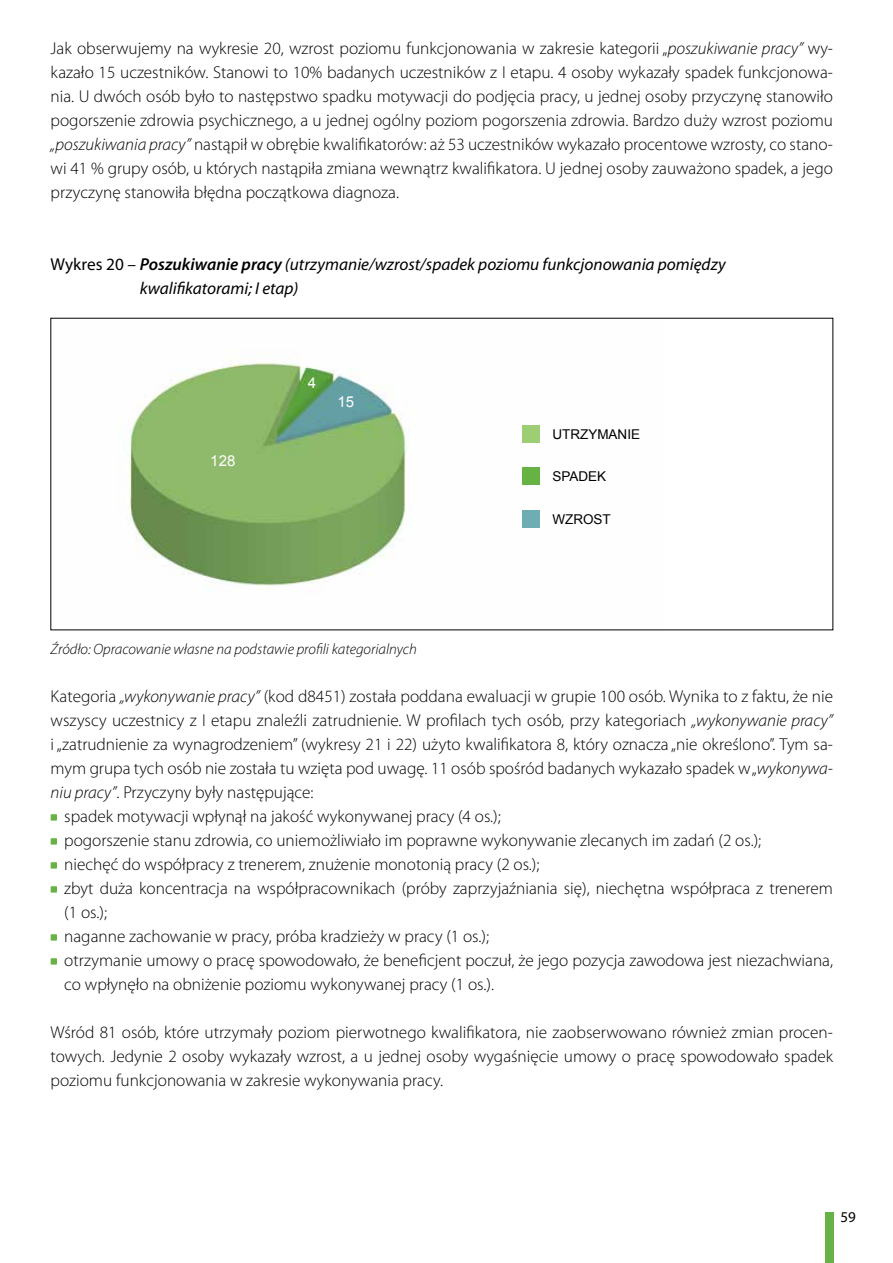
<style>
.page{position:relative;width:893px;height:1263px;background:#fff}
.page>*{position:absolute;margin:0;border:0;box-sizing:border-box;transform-origin:0 0}
.t1{font:300 17.25px/24px "Myriad Pro";color:#000;text-align:justify}
.t2{font:italic 17.25px/24px "Myriad Pro";color:#000}
.t3{font:italic 300 15px "Myriad Pro";color:#000}
.t4{font:15px "Arial";color:#fff}
.t5{font:15px "Myriad Pro";color:#000}
.t6{font:13.5px "Arial";color:#000}
.s1{font-style:italic}
.s2{font-style:normal}
.s3{font-weight:600}
</style>
<div class="page">
<div style="left:825px;top:1212px;width:8px;height:51px;background:#66b245"></div>
<img style="left:118px;top:362px;width:422px;height:230px">
<div style="left:523px;top:425px;width:17px;height:17px;background:#9dce74"></div>
<div style="left:523px;top:468px;width:17px;height:17px;background:#66b245"></div>
<div style="left:523px;top:510px;width:17px;height:17px;background:#6eaeb3"></div>
<div style="left:51px;top:814px;width:6px;height:7px;background:#66b245"></div>
<div style="left:51px;top:838px;width:6px;height:7px;background:#66b245"></div>
<div style="left:51px;top:862px;width:6px;height:7px;background:#66b245"></div>
<div style="left:51px;top:886px;width:6px;height:7px;background:#66b245"></div>
<div style="left:51px;top:934px;width:6px;height:7px;background:#66b245"></div>
<div style="left:51px;top:958px;width:6px;height:7px;background:#66b245"></div>
<p class="t1" style="left:51px;top:36px;width:784px">Jak obserwujemy na wykresie 20, wzrost poziomu funkcjonowania w zakresie kategorii „<span class="s1">poszukiwanie pracy”</span> wy&shy;kazało 15 uczestników. Stanowi to 10% badanych uczestników z I etapu. 4 osoby wykazały spadek funkcjonowa&shy;nia. U dwóch osób było to następstwo spadku motywacji do podjęcia pracy, u jednej osoby przyczynę stanowiło pogorszenie zdrowia psychicznego, a u jednej ogólny poziom pogorszenia zdrowia. Bardzo duży wzrost poziomu <span class="s1">„poszukiwania pracy”</span> nastąpił w obrębie kwalifikatorów: aż 53 uczestników wykazało procentowe wzrosty, co stano&shy;wi 41 % grupy osób, u których nastąpiła zmiana wewnątrz kwalifikatora. U jednej osoby zauważono spadek, a jego przyczynę stanowiła błędna początkowa diagnoza.</p>
<p class="t2" style="left:140px;top:252px;width:587px;text-indent:-89px"><span class="s2">Wykres 20 –</span> <span class="s3">Poszukiwanie pracy</span> (utrzymanie/wzrost/spadek poziomu funkcjonowania pomiędzy kwalifikatorami; I etap)</p>
<p class="t4" style="left:210px;top:451px;width:27px">128</p>
<p class="t4" style="left:308px;top:372px;width:10px">4</p>
<p class="t4" style="left:337px;top:392px;width:18px">15</p>
<p class="t3" style="left:51px;top:640px;width:368px">Źródło: Opracowanie własne na podstawie profili kategorialnych</p>
<p class="t6" style="left:552px;top:425px;width:89px">UTRZYMANIE</p>
<p class="t6" style="left:552px;top:468px;width:55px">SPADEK</p>
<p class="t6" style="left:552px;top:510px;width:60px">WZROST</p>
<p class="t1" style="left:51px;top:684px;width:784px">Kategoria <span class="s1">„wykonywanie pracy”</span> (kod d8451) została poddana ewaluacji w grupie 100 osób. Wynika to z faktu, że nie</p>
<p class="t1" style="left:51px;top:708px;width:784px">wszyscy uczestnicy z I etapu znaleźli zatrudnienie. W profilach tych osób, przy kategoriach <span class="s1">„wykonywanie pracy”</span></p>
<p class="t1" style="left:51px;top:732px;width:784px">i „zatrudnienie za wynagrodzeniem” (wykresy 21 i 22) użyto kwalifikatora 8, który oznacza „nie określono”. Tym sa-</p>
<p class="t1" style="left:51px;top:756px;width:784px">mym grupa tych osób nie została tu wzięta pod uwagę. 11 osób spośród badanych wykazało spadek w „<span class="s1">wykonywa-</span></p>
<p class="t1" style="left:51px;top:780px;width:264px"><span class="s1">niu pracy”</span>. Przyczyny były następujące:</p>
<p class="t1" style="left:64px;top:804px;width:438px">spadek motywacji wpłynął na jakość wykonywanej pracy (4 os.);</p>
<p class="t1" style="left:64px;top:828px;width:698px">pogorszenie stanu zdrowia, co uniemożliwiało im poprawne wykonywanie zlecanych im zadań (2 os.);</p>
<p class="t1" style="left:64px;top:852px;width:477px">niechęć do współpracy z trenerem, znużenie monotonią pracy (2 os.);</p>
<p class="t1" style="left:64px;top:876px;width:770px">zbyt duża koncentracja na współpracownikach (próby zaprzyjaźniania się), niechętna współpraca z trenerem</p>
<p class="t1" style="left:64px;top:900px;width:44px">(1 os.);</p>
<p class="t1" style="left:64px;top:924px;width:426px">naganne zachowanie w pracy, próba kradzieży w pracy (1 os.);</p>
<p class="t1" style="left:64px;top:948px;width:770px">otrzymanie umowy o pracę spowodowało, że beneficjent poczuł, że jego pozycja zawodowa jest niezachwiana,</p>
<p class="t1" style="left:64px;top:972px;width:431px">co wpłynęło na obniżenie poziomu wykonywanej pracy (1 os.).</p>
<p class="t1" style="left:51px;top:1020px;width:784px">Wśród 81 osób, które utrzymały poziom pierwotnego kwalifikatora, nie zaobserwowano również zmian procen&shy;towych. Jedynie 2 osoby wykazały wzrost, a u jednej osoby wygaśnięcie umowy o pracę spowodowało spadek poziomu funkcjonowania w zakresie wykonywania pracy.</p>
<p class="t5" style="left:840px;top:1208px;width:17px">59</p>
</div>
